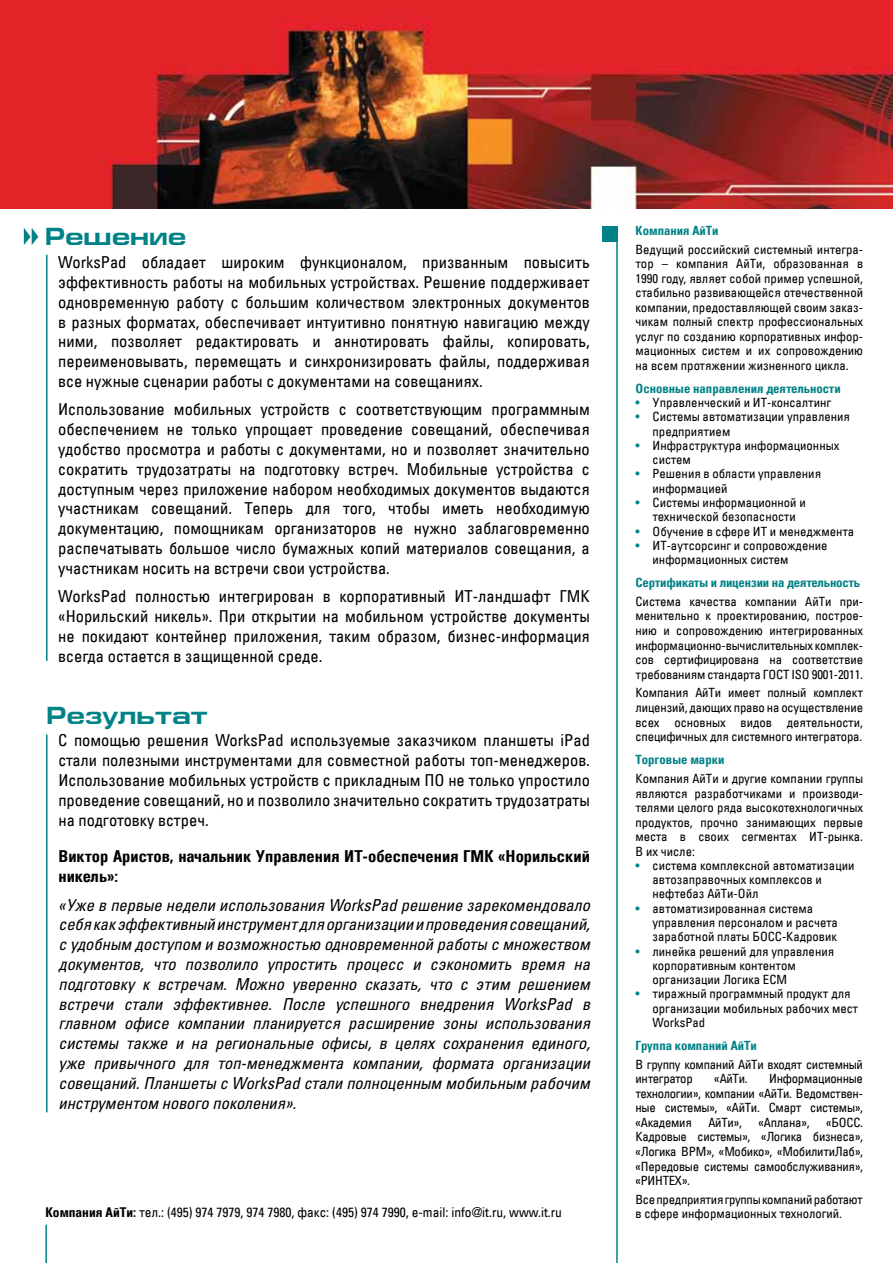
<style>
.page{position:relative;width:893px;height:1263px;background:#fff}
.page>*{position:absolute;margin:0;border:0;box-sizing:border-box;transform-origin:0 0}
.t1{font:700 24.75px "Europe Ext";color:#008286}
.t2{font:16.5px/19.8px "Partner Condensed";color:#000;text-align:justify}
.t3{font:italic 16.5px/19.8px "Partner Condensed";color:#000;text-align:justify}
.t4{font:700 16.5px/19.8px "Partner Condensed";color:#000}
.t5{font:13.5px "Partner Condensed";color:#000}
.t6{font:12.75px/14.5px "Partner Condensed";color:#000}
.t7{font:12.75px/14.5px "Partner Condensed";letter-spacing:-.02em;color:#000}
.t8{font:700 12.75px "Partner Condensed";color:#008286}
.s1{font-weight:700}
.s2{color:#008286}
</style>
<div class="page">
<img style="left:0;top:0;width:893px;height:209px">
<hr style="left:616px;top:227px;width:2px;height:1036px;background:#008286">
<div style="left:602px;top:227px;width:16px;height:15px;background:#008286"></div>
<hr style="left:45px;top:1225px;width:2px;height:38px;background:#008286">
<hr style="left:46px;top:255px;width:2px;height:406px;background:#008286">
<hr style="left:46px;top:734px;width:2px;height:378px;background:#008286">
<svg style="left:24px;top:228px;width:14px;height:17px"></svg>
<h1 class="t1" style="left:45px;top:223px;width:143px">Решение</h1>
<p class="t2" style="left:58px;top:252px;width:533px">WorksPad обладает широким функционалом, призванным повысить эффективность работы на мобильных устройствах. Решение поддерживает одновременную работу с большим количеством электронных документов в разных форматах, обеспечивает интуитивно понятную навигацию между ними, позволяет редактировать и аннотировать файлы, копировать, переименовывать, перемещать и синхронизировать файлы, поддерживая все нужные сценарии работы с документами на совещаниях.</p>
<p class="t2" style="left:58px;top:399px;width:533px">Использование мобильных устройств с соответствующим программным обеспечением не только упрощает проведение совещаний, обеспечивая удобство просмотра и работы с документами, но и позволяет значительно сократить трудозатраты на подготовку встреч. Мобильные устройства с доступным через приложение набором необходимых документов выдаются участникам совещаний. Теперь для того, чтобы иметь необходимую документацию, помощникам организаторов не нужно заблаговременно распечатывать большое число бумажных копий материалов совещания, а участникам носить на встречи свои устройства.</p>
<p class="t2" style="left:58px;top:586px;width:533px">WorksPad полностью интегрирован в корпоративный ИТ-ландшафт ГМК «Норильский никель». При открытии на мобильном устройстве документы не покидают контейнер приложения, таким образом, бизнес-информация всегда остается в защищенной среде.</p>
<h1 class="t1" style="left:46px;top:702px;width:163px">Результат</h1>
<p class="t2" style="left:58px;top:730px;width:533px">С помощью решения WorksPad используемые заказчиком планшеты iPad стали полезными инструментами для совместной работы топ-менеджеров.<br>Использование мобильных устройств с прикладным ПО не только упростило проведение совещаний, но и позволило значительно сократить трудозатраты на подготовку встреч.</p>
<p class="t4" style="left:58px;top:846px;width:533px">Виктор Аристов, начальник Управления ИТ-обеспечения ГМК «Норильский никель»:</p>
<p class="t3" style="left:58px;top:894px;width:533px">«Уже в первые недели использования WorksPad решение зарекомендовало себя как эффективный инструмент для организации и проведения совещаний, с удобным доступом и возможностью одновременной работы с множеством документов, что позволило упростить процесс и сэкономить время на подготовку к встречам. Можно уверенно сказать, что с этим решением встречи стали эффективнее. После успешного внедрения WorksPad в главном офисе компании планируется расширение зоны использования системы также и на региональные офисы, в целях сохранения единого, уже привычного для топ-менеджмента компании, формата организации совещаний. Планшеты с WorksPad стали полноценным мобильным рабочим инструментом нового поколения».</p>
<p class="t5" style="left:45px;top:1204px;width:518px"><span class="s1">Компания АйТи:</span> тел.: (495) 974 7979, 974 7980, факс: (495) 974 7990, е-mail: info@it.ru, www.it.ru</p>
<p class="t8" style="left:636px;top:223px;width:84px">Компания АйТи</p>
<p class="t6" style="left:636px;top:241px;width:229px;text-align:justify">Ведущий российский системный интегра&shy;тор – компания АйТи, образованная в 1990 году, являет собой пример успешной, стабильно развивающейся отечественной компании, предоставляющей своим заказ&shy;чикам полный спектр профессиональных услуг по созданию корпоративных инфор&shy;мационных систем и их сопровождению на всем протяжении жизненного цикла.</p>
<p class="t8" style="left:636px;top:381px;width:207px">Основные направления деятельности</p>
<p class="t6" style="left:636px;top:395px;width:197px"><span class="s2">•</span> Управленческий и ИТ-консалтинг</p>
<p class="t6" style="left:653px;top:410px;width:199px;text-indent:-17px"><span class="s2">•</span> Системы автоматизации управления предприятием</p>
<p class="t6" style="left:653px;top:438px;width:188px;text-indent:-17px"><span class="s2">•</span> Инфраструктура информационных систем</p>
<p class="t6" style="left:653px;top:467px;width:170px;text-indent:-17px"><span class="s2">•</span> Решения в области управления информацией</p>
<p class="t6" style="left:636px;top:495px;width:172px;text-align:center"><span class="s2">•</span> Системы информационной и технической безопасности</p>
<p class="t6" style="left:636px;top:523px;width:220px"><span class="s2">•</span> Обучение в сфере ИТ и менеджмента</p>
<p class="t6" style="left:653px;top:538px;width:176px;text-indent:-17px"><span class="s2">•</span> ИТ-аутсорсинг и сопровождение информационных систем</p>
<p class="t8" style="left:636px;top:575px;width:226px">Сертификаты и лицензии на деятельность</p>
<p class="t6" style="left:636px;top:594px;width:229px;text-align:justify">Система качества компании АйТи при&shy;менительно к проектированию, построе&shy;нию и сопровождению интегрированных информационно-вычислительных комплек&shy;сов сертифицирована на соответствие требованиям стандарта ГОСТ ISO 9001-2011.</p>
<p class="t6" style="left:635px;top:685px;width:229px;text-align:justify">Компания АйТи имеет полный комплект лицензий, дающих право на осуществление всех основных видов деятельности, специфичных для системного интегратора.</p>
<p class="t8" style="left:635px;top:752px;width:90px">Торговые марки</p>
<p class="t6" style="left:635px;top:771px;width:229px;text-align:justify">Компания АйТи и другие компании группы являются разработчиками и производи&shy;телями целого ряда высокотехнологичных продуктов, прочно занимающих первые места в своих сегментах ИТ-рынка.<br>В их числе:</p>
<p class="t6" style="left:652px;top:858px;width:203px;text-indent:-17px"><span class="s2">•</span> система комплексной автоматизации автозаправочных комплексов и нефтебаз АйТи-Ойл</p>
<p class="t6" style="left:652px;top:901px;width:187px;text-indent:-17px"><span class="s2">•</span> автоматизированная система управления персоналом и расчета заработной платы БОСС-Кадровик</p>
<p class="t6" style="left:652px;top:943px;width:183px;text-indent:-17px"><span class="s2">•</span> линейка решений для управления корпоративным контентом организации Логика ECM</p>
<p class="t6" style="left:652px;top:986px;width:207px;text-indent:-17px"><span class="s2">•</span> тиражный программный продукт для организации мобильных рабочих мест<br>WorksPad</p>
<p class="t8" style="left:635px;top:1038px;width:123px">Группа компаний АйТи</p>
<p class="t7" style="left:635px;top:1056px;width:229px">В группу компаний АйТи входят системный интегратор</p>
<p class="t6" style="left:635px;top:1071px;width:229px;text-align:justify;text-indent:134px">Информационные технологии», компании «АйТи. Ведомствен&shy;ные системы», «АйТи. Смарт системы», «Академия</p>
<p class="t6" style="left:714px;top:1071px;width:35px">«АйТи.</p>
<p class="t6" style="left:635px;top:1115px;width:229px;text-align:justify;text-indent:191px">«БОСС.<br>Кадровые системы», «Логика бизнеса», «Логика BPM», «Мобико», «МобилитиЛаб», «Передовые системы самообслуживания», «РИНТЕХ».</p>
<p class="t7" style="left:635px;top:1192px;width:229px">Всепредприятиягруппыкомпанийработают в сфере информационных технологий.</p>
<p class="t6" style="left:708px;top:1115px;width:35px">АйТи»,</p>
<p class="t6" style="left:758px;top:1115px;width:53px">«Аплана»,</p>
</div>
